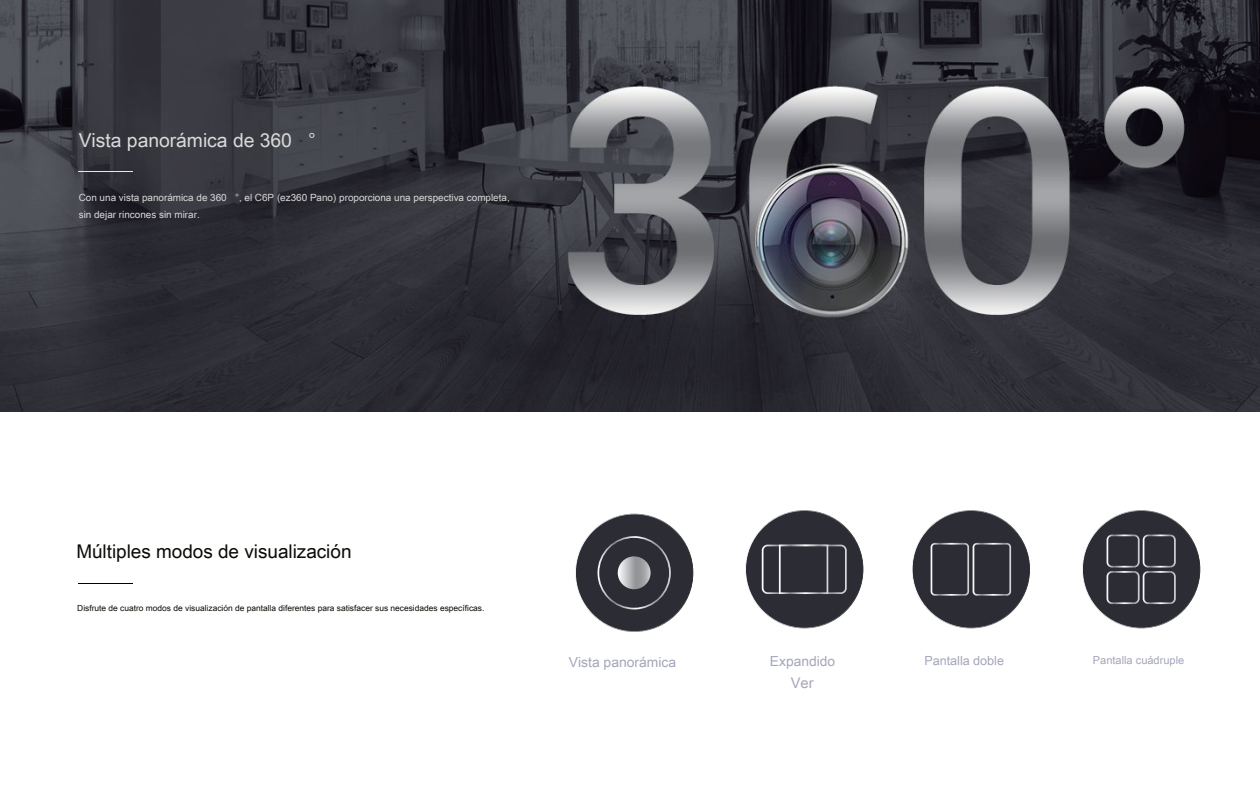
<style>
.page{position:relative;width:1260px;height:788px;background:#fff}
.page>*{position:absolute;margin:0;border:0;box-sizing:border-box;transform-origin:0 0}
.t1{font:19.25px "Arial Unicode MS";color:#dadada}
.t2{font:18.9px "Arial Unicode MS";color:#0b0b05}
.t3{font:14.7px "Arial Unicode MS";color:#a4a6ba}
.t4{font:13.91px "Arial Unicode MS";color:#a4a6ba}
.t5{font:13.83px "Arial Unicode MS";color:#a4a6ba}
.t6{font:12.6px "Arial Unicode MS";color:#a4a6ba}
.t7{font:11.03px "Arial Unicode MS";color:#a4a6ba}
.t8{font:9.89px/16.8px "Arial Unicode MS";color:#dadada}
.t9{font:8.4px "Arial Unicode MS";color:#0a0a04}
</style>
<div class="page">
<img style="left:0;top:0;width:1260px;height:411px">
<hr style="left:79px;top:582px;width:54px;height:1px;background:#030303">
<svg style="left:575px;top:513px;width:118px;height:119px"></svg>
<svg style="left:618px;top:556px;width:33px;height:33px"></svg>
<svg style="left:745px;top:510px;width:118px;height:118px"></svg>
<svg style="left:912px;top:510px;width:118px;height:118px"></svg>
<svg style="left:1082px;top:510px;width:118px;height:118px"></svg>
<hr style="left:79px;top:171px;width:54px;height:1px;background:#e6e7e9">
<h1 class="t1" style="left:79px;top:126px;width:239px">Vista panorámica de 360 °</h1>
<p class="t8" style="left:79px;top:189px;width:433px">Con una vista panorámica de 360 °, el C6P (ez360 Pano) proporciona una perspectiva completa, sin dejar rincones sin mirar.</p>
<h2 class="t2" style="left:76px;top:538px;width:277px">Múltiples modos de visualización</h2>
<p class="t9" style="left:77px;top:602px;width:409px">Disfrute de cuatro modos de visualización de pantalla diferentes para satisfacer sus necesidades específicas.</p>
<h3 class="t4" style="left:569px;top:652px;width:109px">Vista panorámica</h3>
<h3 class="t5" style="left:770px;top:651px;width:67px">Expandido</h3>
<h3 class="t3" style="left:791px;top:672px;width:24px">Ver</h3>
<p class="t6" style="left:924px;top:651px;width:81px">Pantalla doble</p>
<p class="t7" style="left:1093px;top:652px;width:93px">Pantalla cuádruple</p>
</div>
